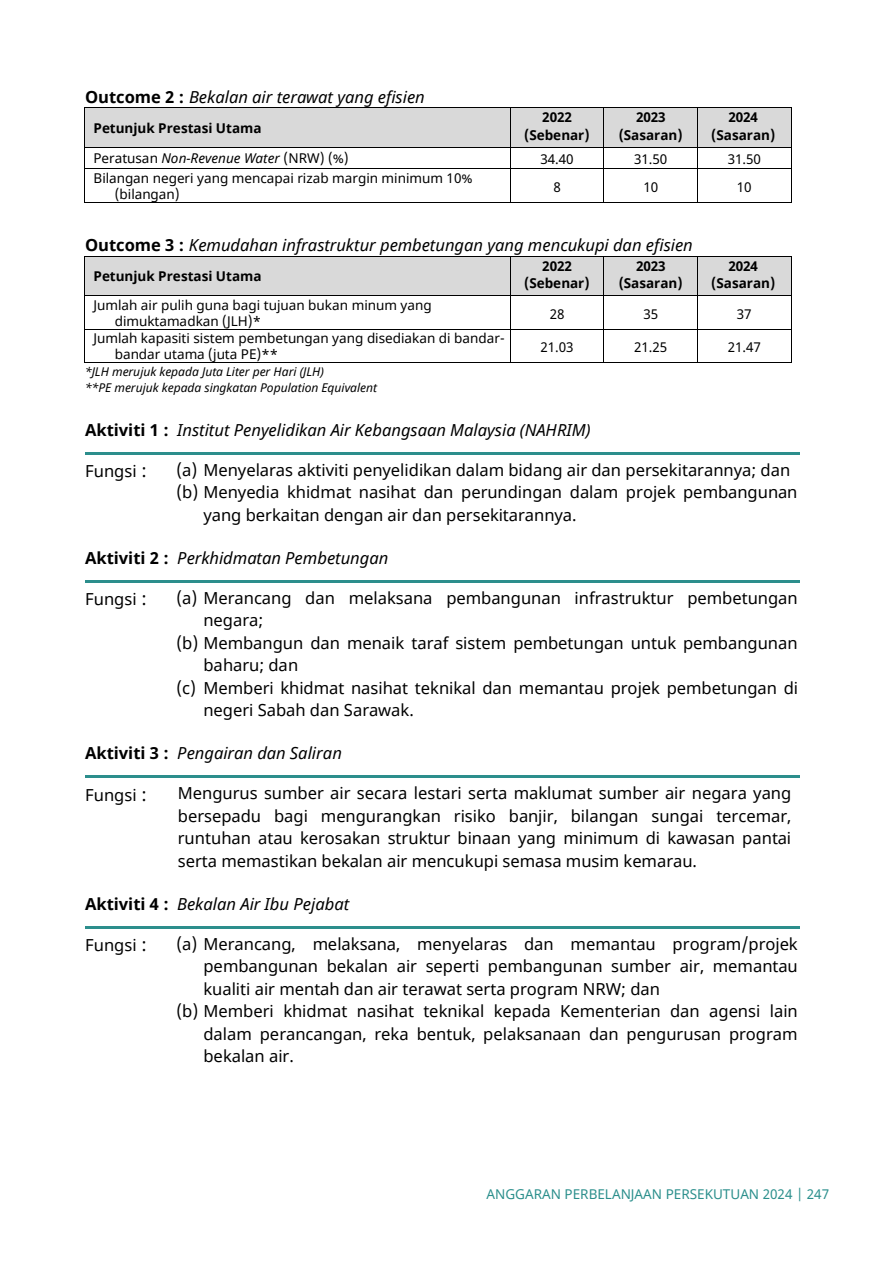
<style>
.page{position:relative;width:894px;height:1264px;background:#fff}
.page>*{position:absolute;margin:0;border:0;box-sizing:border-box;transform-origin:0 0}
.t1{font:16.5px/22.5px "Noto Sans";color:#000}
.t2{font:italic 16.5px "Noto Sans";color:#000}
.t3{font:13.5px/16px "Noto Sans";color:#000}
.t4{font:700 13.5px "Noto Sans";letter-spacing:-.005em;color:#000}
.t5{font:13.5px "Noto Sans";color:#2b8f8c}
.t6{font:italic 12px "Noto Sans";color:#000}
.s1{font-weight:700;font-style:normal}
.s2{font-style:italic}
.s3{font-size:18px}
</style>
<div class="page">
<div style="left:85px;top:108px;width:425px;height:39px;background:#d9d9d9"></div>
<div style="left:510px;top:108px;width:93px;height:39px;background:#d9d9d9"></div>
<div style="left:604px;top:108px;width:93px;height:39px;background:#d9d9d9"></div>
<div style="left:697px;top:108px;width:93px;height:39px;background:#d9d9d9"></div>
<hr style="left:85px;top:107px;width:425px;height:1px;background:#000">
<hr style="left:510px;top:107px;width:93px;height:1px;background:#000">
<hr style="left:604px;top:107px;width:93px;height:1px;background:#000">
<hr style="left:697px;top:107px;width:93px;height:1px;background:#000">
<hr style="left:84px;top:108px;width:1px;height:39px;background:#000">
<hr style="left:510px;top:108px;width:1px;height:39px;background:#000">
<hr style="left:603px;top:108px;width:1px;height:39px;background:#000">
<hr style="left:697px;top:108px;width:1px;height:39px;background:#000">
<hr style="left:790px;top:108px;width:1px;height:39px;background:#000">
<hr style="left:85px;top:147px;width:425px;height:1px;background:#000">
<hr style="left:510px;top:147px;width:93px;height:1px;background:#000">
<hr style="left:604px;top:147px;width:93px;height:1px;background:#000">
<hr style="left:697px;top:147px;width:93px;height:1px;background:#000">
<svg style="left:84px;top:147px;width:1px;height:22px"></svg>
<hr style="left:85px;top:169px;width:425px;height:1px;background:#000">
<svg style="left:510px;top:148px;width:1px;height:21px"></svg>
<hr style="left:510px;top:169px;width:93px;height:1px;background:#000">
<svg style="left:603px;top:147px;width:1px;height:22px"></svg>
<hr style="left:604px;top:169px;width:93px;height:1px;background:#000">
<svg style="left:697px;top:148px;width:1px;height:21px"></svg>
<hr style="left:697px;top:169px;width:93px;height:1px;background:#000">
<hr style="left:84px;top:169px;width:1px;height:33px;background:#000">
<hr style="left:85px;top:202px;width:425px;height:1px;background:#000">
<hr style="left:510px;top:169px;width:1px;height:33px;background:#000">
<hr style="left:510px;top:202px;width:93px;height:1px;background:#000">
<hr style="left:603px;top:169px;width:1px;height:33px;background:#000">
<hr style="left:604px;top:202px;width:93px;height:1px;background:#000">
<hr style="left:697px;top:169px;width:1px;height:33px;background:#000">
<hr style="left:697px;top:202px;width:93px;height:1px;background:#000">
<hr style="left:790px;top:169px;width:1px;height:33px;background:#000">
<div style="left:85px;top:257px;width:425px;height:38px;background:#d9d9d9"></div>
<div style="left:510px;top:257px;width:93px;height:38px;background:#d9d9d9"></div>
<div style="left:604px;top:257px;width:93px;height:38px;background:#d9d9d9"></div>
<div style="left:697px;top:257px;width:93px;height:38px;background:#d9d9d9"></div>
<hr style="left:85px;top:256px;width:425px;height:1px;background:#000">
<hr style="left:510px;top:256px;width:93px;height:1px;background:#000">
<hr style="left:604px;top:256px;width:93px;height:1px;background:#000">
<hr style="left:697px;top:256px;width:93px;height:1px;background:#000">
<hr style="left:84px;top:257px;width:1px;height:38px;background:#000">
<hr style="left:510px;top:257px;width:1px;height:38px;background:#000">
<hr style="left:603px;top:257px;width:1px;height:38px;background:#000">
<hr style="left:697px;top:257px;width:1px;height:38px;background:#000">
<hr style="left:790px;top:257px;width:1px;height:38px;background:#000">
<hr style="left:85px;top:295px;width:425px;height:1px;background:#000">
<hr style="left:510px;top:295px;width:93px;height:1px;background:#000">
<hr style="left:604px;top:295px;width:93px;height:1px;background:#000">
<hr style="left:697px;top:295px;width:93px;height:1px;background:#000">
<hr style="left:84px;top:296px;width:1px;height:33px;background:#000">
<hr style="left:510px;top:296px;width:1px;height:33px;background:#000">
<hr style="left:603px;top:296px;width:1px;height:33px;background:#000">
<hr style="left:697px;top:296px;width:1px;height:33px;background:#000">
<hr style="left:790px;top:296px;width:1px;height:33px;background:#000">
<hr style="left:85px;top:329px;width:425px;height:1px;background:#000">
<hr style="left:510px;top:329px;width:93px;height:1px;background:#000">
<hr style="left:604px;top:329px;width:93px;height:1px;background:#000">
<hr style="left:697px;top:329px;width:93px;height:1px;background:#000">
<hr style="left:84px;top:329px;width:1px;height:33px;background:#000">
<hr style="left:85px;top:362px;width:425px;height:1px;background:#000">
<hr style="left:510px;top:329px;width:1px;height:33px;background:#000">
<hr style="left:510px;top:362px;width:93px;height:1px;background:#000">
<hr style="left:603px;top:329px;width:1px;height:33px;background:#000">
<hr style="left:604px;top:362px;width:93px;height:1px;background:#000">
<hr style="left:697px;top:329px;width:1px;height:33px;background:#000">
<hr style="left:697px;top:362px;width:93px;height:1px;background:#000">
<hr style="left:790px;top:329px;width:1px;height:33px;background:#000">
<hr style="left:85px;top:452px;width:714px;height:2px;background:#2c8e8c">
<hr style="left:85px;top:579px;width:714px;height:3px;background:#2c8e8c">
<hr style="left:85px;top:775px;width:714px;height:2px;background:#2c8e8c">
<hr style="left:85px;top:925px;width:714px;height:3px;background:#2c8e8c">
<h2 class="t2" style="left:85px;top:85px;width:341px"><span class="s1">Outcome 2 :</span> Bekalan air terawat yang efisien</h2>
<p class="t4" style="left:93px;top:118px;width:170px">Petunjuk Prestasi Utama</p>
<p class="t4" style="left:542px;top:107px;width:31px">2022</p>
<p class="t4" style="left:524px;top:125px;width:67px">(Sebenar)</p>
<p class="t4" style="left:636px;top:107px;width:31px">2023</p>
<p class="t4" style="left:618px;top:125px;width:65px">(Sasaran)</p>
<p class="t4" style="left:728px;top:107px;width:31px">2024</p>
<p class="t4" style="left:711px;top:125px;width:65px">(Sasaran)</p>
<p class="t3" style="left:93px;top:150px;width:256px">Peratusan <span class="s2">Non-Revenue Water</span> (NRW) (%)</p>
<p class="t3" style="left:540px;top:151px;width:35px">34.40</p>
<p class="t3" style="left:634px;top:151px;width:35px">31.50</p>
<p class="t3" style="left:727px;top:151px;width:35px">31.50</p>
<p class="t3" style="left:115px;top:169px;width:359px;text-indent:-21px">Bilangan negeri yang mencapai rizab margin minimum 10% (bilangan)</p>
<p class="t3" style="left:553px;top:179px;width:9px">8</p>
<p class="t3" style="left:643px;top:179px;width:16px">10</p>
<p class="t3" style="left:736px;top:179px;width:16px">10</p>
<h2 class="t2" style="left:85px;top:234px;width:609px"><span class="s1">Outcome 3 :</span> Kemudahan infrastruktur pembetungan yang mencukupi dan efisien</h2>
<p class="t4" style="left:93px;top:267px;width:170px">Petunjuk Prestasi Utama</p>
<p class="t4" style="left:542px;top:256px;width:31px">2022</p>
<p class="t4" style="left:524px;top:274px;width:67px">(Sebenar)</p>
<p class="t4" style="left:636px;top:256px;width:31px">2023</p>
<p class="t4" style="left:618px;top:274px;width:65px">(Sasaran)</p>
<p class="t4" style="left:728px;top:256px;width:31px">2024</p>
<p class="t4" style="left:711px;top:274px;width:65px">(Sasaran)</p>
<p class="t3" style="left:115px;top:296px;width:318px;text-indent:-21px">Jumlah air pulih guna bagi tujuan bukan minum yang dimuktamadkan (JLH)*</p>
<p class="t3" style="left:549px;top:306px;width:16px">28</p>
<p class="t3" style="left:643px;top:306px;width:16px">35</p>
<p class="t3" style="left:736px;top:306px;width:16px">37</p>
<p class="t3" style="left:115px;top:329px;width:391px;text-indent:-21px">Jumlah kapasiti sistem pembetungan yang disediakan di bandar&shy;bandar utama (juta PE)**</p>
<p class="t3" style="left:540px;top:339px;width:35px">21.03</p>
<p class="t3" style="left:634px;top:339px;width:35px">21.25</p>
<p class="t3" style="left:727px;top:339px;width:35px">21.47</p>
<p class="t6" style="left:85px;top:363px;width:240px">*JLH merujuk kepada Juta Liter per Hari (JLH)</p>
<p class="t6" style="left:85px;top:379px;width:293px">**PE merujuk kepada singkatan Population Equivalent</p>
<h1 class="t2" style="left:85px;top:418px;width:507px"><span class="s1">Aktiviti 1 :</span> Institut Penyelidikan Air Kebangsaan Malaysia (NAHRIM)</h1>
<p class="t1" style="left:85px;top:459px;width:63px">Fungsi <span class="s3">:</span></p>
<p class="t1" style="left:176px;top:458px;width:615px">(a) Menyelaras aktiviti penyelidikan dalam bidang air dan persekitarannya; dan</p>
<p class="t1" style="left:203px;top:480px;width:595px;text-indent:-27px">(b) Menyedia khidmat nasihat dan perundingan dalam projek pembangunan yang berkaitan dengan air dan persekitarannya.</p>
<h1 class="t2" style="left:85px;top:546px;width:305px"><span class="s1">Aktiviti 2 :</span> Perkhidmatan Pembetungan</h1>
<p class="t1" style="left:85px;top:587px;width:63px">Fungsi <span class="s3">:</span></p>
<p class="t1" style="left:203px;top:586px;width:595px;text-indent:-27px">(a) Merancang dan melaksana pembangunan infrastruktur pembetungan negara;</p>
<p class="t1" style="left:203px;top:631px;width:596px;text-indent:-27px">(b) Membangun dan menaik taraf sistem pembetungan untuk pembangunan baharu; dan</p>
<p class="t1" style="left:203px;top:675px;width:596px;text-indent:-27px">(c) Memberi khidmat nasihat teknikal dan memantau projek pembetungan di negeri Sabah dan Sarawak.</p>
<h1 class="t2" style="left:85px;top:741px;width:258px"><span class="s1">Aktiviti 3 :</span> Pengairan dan Saliran</h1>
<p class="t1" style="left:85px;top:783px;width:63px">Fungsi <span class="s3">:</span></p>
<p class="t1" style="left:178px;top:781px;width:615px;text-align:justify">Mengurus sumber air secara lestari serta maklumat sumber air negara yang bersepadu bagi mengurangkan risiko banjir, bilangan sungai tercemar, runtuhan atau kerosakan struktur binaan yang minimum di kawasan pantai serta memastikan bekalan air mencukupi semasa musim kemarau.</p>
<h1 class="t2" style="left:85px;top:892px;width:265px"><span class="s1">Aktiviti 4 :</span> Bekalan Air Ibu Pejabat</h1>
<p class="t1" style="left:85px;top:933px;width:63px">Fungsi <span class="s3">:</span></p>
<p class="t1" style="left:203px;top:931px;width:595px;text-align:justify;text-indent:-27px">(a) Merancang, melaksana, menyelaras dan memantau program/projek pembangunan bekalan air seperti pembangunan sumber air, memantau kualiti air mentah dan air terawat serta program NRW; dan</p>
<p class="t1" style="left:203px;top:999px;width:595px;text-align:justify;text-indent:-27px">(b) Memberi khidmat nasihat teknikal kepada Kementerian dan agensi lain dalam perancangan, reka bentuk, pelaksanaan dan pengurusan program bekalan air.</p>
<p class="t5" style="left:486px;top:1184px;width:344px">ANGGARAN PERBELANJAAN PERSEKUTUAN 2024 | 247</p>
</div>
